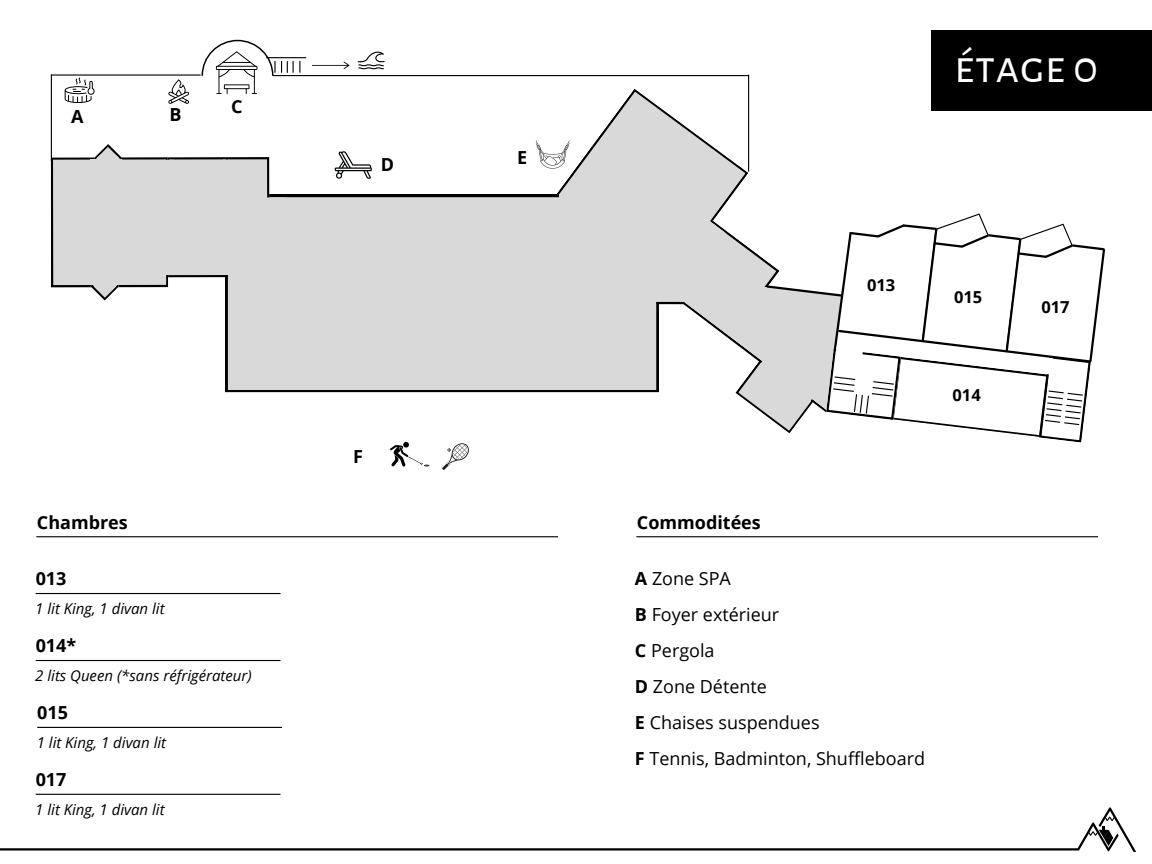
<style>
.page{position:relative;width:1152px;height:864px;background:#fff}
.page>*{position:absolute;margin:0;border:0;box-sizing:border-box;transform-origin:0 0}
.t1{font:47.4px "Alegreya Sans SC";color:#fff}
.t2{font:18px/36px "Open Sans";color:#000}
.t3{font:700 18px "Open Sans";color:#000}
.t4{font:700 16.5px "Open Sans";color:#000}
.t5{font:italic 15px "Open Sans";color:#000}
.s1{font-weight:700}
</style>
<div class="page">
<div style="left:932px;top:30px;width:220px;height:81px;background:#000"></div>
<div style="left:226px;top:195px;width:310px;height:197px;background:#d9d9d9"></div>
<svg style="left:51px;top:144px;width:218px;height:157px"></svg>
<div style="left:101px;top:155px;width:14px;height:10px;background:#d9d9d9"></div>
<div style="left:164px;top:160px;width:10px;height:115px;background:#d9d9d9"></div>
<div style="left:223px;top:159px;width:6px;height:116px;background:#d9d9d9"></div>
<div style="left:217px;top:197px;width:68px;height:46px;background:#d9d9d9"></div>
<hr style="left:36px;top:593px;width:245px;height:1px;background:#000">
<hr style="left:36px;top:660px;width:245px;height:1px;background:#000">
<hr style="left:37px;top:727px;width:245px;height:1px;background:#000">
<hr style="left:36px;top:536px;width:522px;height:1px;background:#000">
<hr style="left:36px;top:794px;width:245px;height:1px;background:#000">
<svg style="left:390px;top:441px;width:39px;height:26px"></svg>
<svg style="left:442px;top:443px;width:27px;height:27px"></svg>
<hr style="left:52px;top:74px;width:149px;height:2px;background:#000">
<hr style="left:51px;top:74px;width:1px;height:87px;background:#000">
<svg style="left:65px;top:77px;width:30px;height:26px"></svg>
<hr style="left:748px;top:75px;width:1px;height:97px;background:#000">
<hr style="left:273px;top:75px;width:476px;height:1px;background:#000">
<hr style="left:266px;top:57px;width:40px;height:1px;background:#000">
<svg style="left:202px;top:40px;width:98px;height:54px"></svg>
<svg style="left:358px;top:51px;width:27px;height:18px"></svg>
<svg style="left:312px;top:61px;width:38px;height:8px"></svg>
<svg style="left:168px;top:79px;width:21px;height:25px"></svg>
<svg style="left:335px;top:151px;width:37px;height:28px"></svg>
<hr style="left:636px;top:536px;width:462px;height:1px;background:#000">
<svg style="left:1078px;top:807px;width:58px;height:46px"></svg>
<hr style="left:0;top:848px;width:1079px;height:3px;background:#000">
<svg style="left:536px;top:88px;width:570px;height:355px"></svg>
<p class="t3" style="left:71px;top:104px;width:14px">A</p>
<p class="t3" style="left:169px;top:102px;width:14px">B</p>
<p class="t3" style="left:231px;top:94px;width:13px">C</p>
<p class="t3" style="left:381px;top:152px;width:15px">D</p>
<p class="t3" style="left:37px;top:509px;width:92px">Chambres</p>
<p class="t3" style="left:36px;top:566px;width:32px">013</p>
<p class="t5" style="left:35px;top:598px;width:131px">1 lit King, 1 divan lit</p>
<p class="t3" style="left:36px;top:633px;width:42px">014*</p>
<p class="t5" style="left:35px;top:665px;width:218px">2 lits Queen (*sans réfrigérateur)</p>
<p class="t3" style="left:37px;top:700px;width:32px">015</p>
<p class="t5" style="left:37px;top:732px;width:131px">1 lit King, 1 divan lit</p>
<p class="t3" style="left:36px;top:767px;width:32px">017</p>
<h1 class="t5" style="left:35px;top:799px;width:131px">1 lit King, 1 divan lit</h1>
<p class="t3" style="left:353px;top:443px;width:11px">F</p>
<p class="t3" style="left:517px;top:145px;width:12px">E</p>
<p class="t1" style="left:954px;top:44px;width:146px">étage 0</p>
<p class="t4" style="left:867px;top:273px;width:30px">013</p>
<p class="t4" style="left:954px;top:285px;width:30px">015</p>
<p class="t4" style="left:953px;top:384px;width:30px">014</p>
<p class="t3" style="left:637px;top:509px;width:125px">Commoditées</p>
<p class="t2" style="left:635px;top:560px;width:292px"><span class="s1">A</span> Zone SPA<br><span class="s1">B</span> Foyer extérieur<br><span class="s1">C</span> Pergola<br><span class="s1">D</span> Zone Détente<br><span class="s1">E</span> Chaises suspendues<br><span class="s1">F</span> Tennis, Badminton, Shuffleboard</p>
<p class="t4" style="left:1041px;top:295px;width:30px">017</p>
</div>
